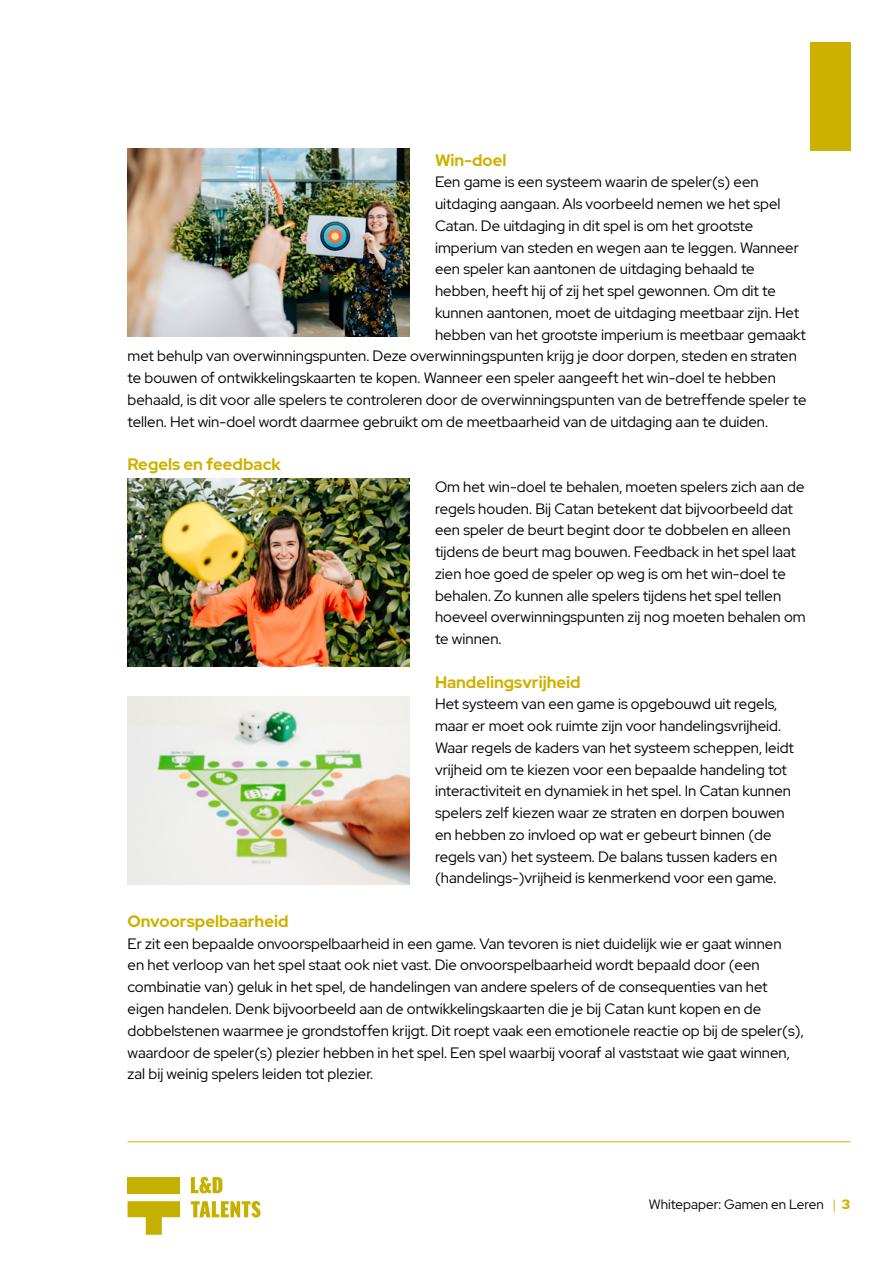
<style>
.page{position:relative;width:893px;height:1263px;background:#fff}
.page>*{position:absolute;margin:0;border:0;box-sizing:border-box;transform-origin:0 0}
.t1{font:700 16.5px "Red Hat Display";color:#ceb100}
.t2{font:15px/21.8px "Red Hat Display";color:#000}
.t3{font:13.5px "Red Hat Display";color:#000}
.s1{color:#ceb100}
.s2{font-weight:900;color:#ceb100}
</style>
<div class="page">
<div style="left:810px;top:43px;width:40px;height:108px;background:#ceb100"></div>
<hr style="left:128px;top:1141px;width:722px;height:1px;background:#ceb100">
<svg style="left:128px;top:1201px;width:52px;height:34px"></svg>
<div style="left:128px;top:1177px;width:52px;height:16px;background:#c5b000"></div>
<svg style="left:191px;top:1201px;width:70px;height:16px"></svg>
<svg style="left:191px;top:1177px;width:31px;height:16px"></svg>
<img style="left:128px;top:149px;width:281px;height:188px">
<img style="left:128px;top:478px;width:281px;height:188px">
<img style="left:128px;top:696px;width:281px;height:188px">
<p class="t1" style="left:435px;top:149px;width:73px">Win-doel</p>
<p class="t2" style="left:435px;top:171px;width:325px">Een game is een systeem waarin de speler(s) een</p>
<p class="t2" style="left:435px;top:193px;width:347px">uitdaging aangaan. Als voorbeeld nemen we het spel</p>
<p class="t2" style="left:435px;top:214px;width:320px">Catan. De uitdaging in dit spel is om het grootste</p>
<p class="t2" style="left:435px;top:236px;width:365px">imperium van steden en wegen aan te leggen. Wanneer</p>
<p class="t2" style="left:435px;top:258px;width:321px">een speler kan aantonen de uitdaging behaald te</p>
<p class="t2" style="left:435px;top:280px;width:342px">hebben, heeft hij of zij het spel gewonnen. Om dit te</p>
<p class="t2" style="left:435px;top:301px;width:366px">kunnen aantonen, moet de uitdaging meetbaar zijn. Het</p>
<p class="t2" style="left:435px;top:323px;width:372px">hebben van het grootste imperium is meetbaar gemaakt</p>
<p class="t2" style="left:128px;top:345px;width:671px">met behulp van overwinningspunten. Deze overwinningspunten krijg je door dorpen, steden en straten</p>
<p class="t2" style="left:128px;top:367px;width:650px">te bouwen of ontwikkelingskaarten te kopen. Wanneer een speler aangeeft het win-doel te hebben</p>
<p class="t2" style="left:128px;top:388px;width:680px">behaald, is dit voor alle spelers te controleren door de overwinningspunten van de betreffende speler te</p>
<p class="t2" style="left:128px;top:410px;width:642px">tellen. Het win-doel wordt daarmee gebruikt om de meetbaarheid van de uitdaging aan te duiden.</p>
<p class="t1" style="left:128px;top:454px;width:155px">Regels en feedback</p>
<p class="t2" style="left:435px;top:475px;width:372px">Om het win-doel te behalen, moeten spelers zich aan de regels houden. Bij Catan betekent dat bijvoorbeeld dat een speler de beurt begint door te dobbelen en alleen tijdens de beurt mag bouwen. Feedback in het spel laat zien hoe goed de speler op weg is om het win-doel te behalen. Zo kunnen alle spelers tijdens het spel tellen hoeveel overwinningspunten zij nog moeten behalen om te winnen.</p>
<p class="t1" style="left:435px;top:671px;width:147px">Handelingsvrijheid</p>
<p class="t2" style="left:435px;top:693px;width:361px">Het systeem van een game is opgebouwd uit regels, maar er moet ook ruimte zijn voor handelingsvrijheid.<br>Waar regels de kaders van het systeem scheppen, leidt vrijheid om te kiezen voor een bepaalde handeling tot interactiviteit en dynamiek in het spel. In Catan kunnen spelers zelf kiezen waar ze straten en dorpen bouwen en hebben zo invloed op wat er gebeurt binnen (de regels van) het systeem. De balans tussen kaders en (handelings-)vrijheid is kenmerkend voor een game.</p>
<p class="t1" style="left:128px;top:910px;width:162px">Onvoorspelbaarheid</p>
<p class="t2" style="left:128px;top:932px;width:678px">Er zit een bepaalde onvoorspelbaarheid in een game. Van tevoren is niet duidelijk wie er gaat winnen<br>en het verloop van het spel staat ook niet vast. Die onvoorspelbaarheid wordt bepaald door (een combinatie van) geluk in het spel, de handelingen van andere spelers of de consequenties van het eigen handelen. Denk bijvoorbeeld aan de ontwikkelingskaarten die je bij Catan kunt kopen en de dobbelstenen waarmee je grondstoffen krijgt. Dit roept vaak een emotionele reactie op bij de speler(s), waardoor de speler(s) plezier hebben in het spel. Een spel waarbij vooraf al vaststaat wie gaat winnen, zal bij weinig spelers leiden tot plezier.</p>
<p class="t3" style="left:649px;top:1195px;width:203px">Whitepaper: Gamen en Leren <span class="s1">|</span> <span class="s2">3</span></p>
</div>
